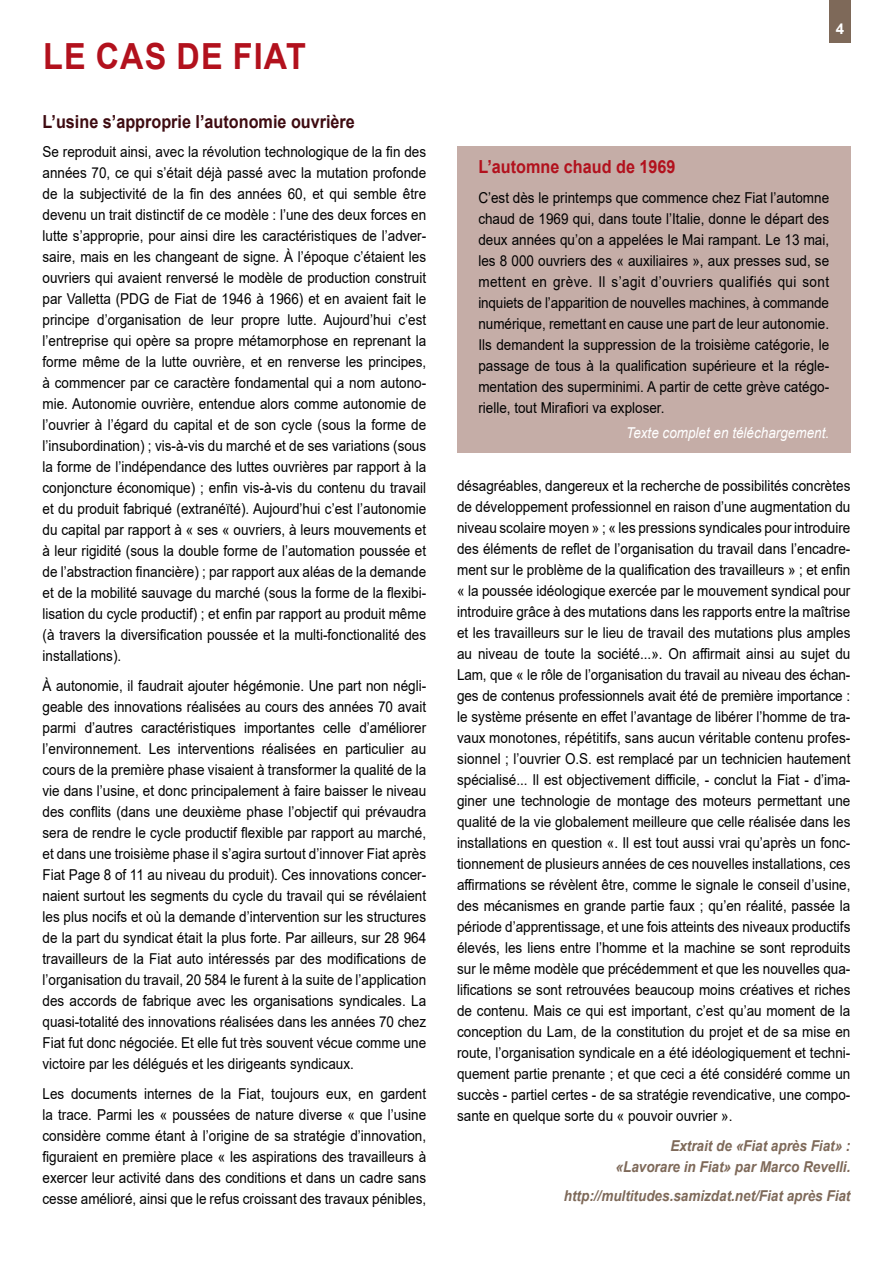
<style>
.page{position:relative;width:893px;height:1263px;background:#fff}
.page>*{position:absolute;margin:0;border:0;box-sizing:border-box;transform-origin:0 0}
.t1{font:700 36px "Arial";letter-spacing:.035em;color:#b2111d;scale:.9 1}
.t2{font:700 18px "Arial";color:#3e0b11;scale:.9 1}
.t3{font:700 18px "Arial";color:#b2111d;scale:.9 1}
.t4{font:15px/21px "Arial";color:#000;text-align:justify;scale:.9 1}
.t5{font:italic 700 15px/21px "Arial";color:#7e6959;text-align:right;scale:.9 1}
.t6{font:italic 15px "Arial";color:#fff;scale:.9 1}
.t7{font:700 15px "Arial";color:#fff}
</style>
<div class="page">
<div style="left:457px;top:146px;width:393px;height:307px;background:#c5ada7"></div>
<div style="left:829px;top:0;width:21px;height:43px;background:#7e6959"></div>
<h1 class="t1" style="left:43px;top:31px;width:293px">LE CAS DE FIAT</h1>
<p class="t2" style="left:43px;top:109px;width:349px">L’usine s’approprie l’autonomie ouvrière</p>
<p class="t4" style="left:43px;top:142px;width:428px">Se reproduit ainsi, avec la révolution technologique de la fin des années 70, ce qui s’était déjà passé avec la mutation profonde de la subjectivité de la fin des années 60, et qui semble être devenu un trait distinctif de ce modèle : l’une des deux forces en lutte s’approprie, pour ainsi dire les caractéristiques de l’adver&shy;saire, mais en les changeant de signe. À l’époque c’étaient les ouvriers qui avaient renversé le modèle de production construit par Valletta (PDG de Fiat de 1946 à 1966) et en avaient fait le principe d’organisation de leur propre lutte. Aujourd’hui c’est l’entreprise qui opère sa propre métamorphose en reprenant la forme même de la lutte ouvrière, et en renverse les principes, à commencer par ce caractère fondamental qui a nom autono&shy;mie. Autonomie ouvrière, entendue alors comme autonomie de l’ouvrier à l’égard du capital et de son cycle (sous la forme de l’insubordination) ; vis-à-vis du marché et de ses variations (sous la forme de l’indépendance des luttes ouvrières par rapport à la conjoncture économique) ; enfin vis-à-vis du contenu du travail et du produit fabriqué (extranéïté). Aujourd’hui c’est l’autonomie du capital par rapport à « ses « ouvriers, à leurs mouvements et à leur rigidité (sous la double forme de l’automation poussée et de l’abstraction financière) ; par rapport aux aléas de la demande et de la mobilité sauvage du marché (sous la forme de la flexibi&shy;lisation du cycle productif) ; et enfin par rapport au produit même (à travers la diversification poussée et la multi-fonctionalité des installations).</p>
<p class="t4" style="left:43px;top:675px;width:428px">À autonomie, il faudrait ajouter hégémonie. Une part non négli&shy;geable des innovations réalisées au cours des années 70 avait parmi d’autres caractéristiques importantes celle d’améliorer l’environnement. Les interventions réalisées en particulier au cours de la première phase visaient à transformer la qualité de la vie dans l’usine, et donc principalement à faire baisser le niveau des conflits (dans une deuxième phase l’objectif qui prévaudra sera de rendre le cycle productif flexible par rapport au marché, et dans une troisième phase il s’agira surtout d’innover Fiat après Fiat Page 8 of 11 au niveau du produit). Ces innovations concer&shy;naient surtout les segments du cycle du travail qui se révélaient les plus nocifs et où la demande d’intervention sur les structures de la part du syndicat était la plus forte. Par ailleurs, sur 28 964 travailleurs de la Fiat auto intéressés par des modifications de l’organisation du travail, 20 584 le furent à la suite de l’application des accords de fabrique avec les organisations syndicales. La quasi-totalité des innovations réalisées dans les années 70 chez Fiat fut donc négociée. Et elle fut très souvent vécue comme une victoire par les délégués et les dirigeants syndicaux.</p>
<p class="t4" style="left:43px;top:1083px;width:428px">Les documents internes de la Fiat, toujours eux, en gardent la trace. Parmi les « poussées de nature diverse « que l’usine considère comme étant à l’origine de sa stratégie d’innovation, figuraient en première place « les aspirations des travailleurs à exercer leur activité dans des conditions et dans un cadre sans cesse amélioré, ainsi que le refus croissant des travaux pénibles,</p>
<p class="t7" style="left:836px;top:18px;width:10px">4</p>
<p class="t3" style="left:478px;top:154px;width:221px">L’automne chaud de 1969</p>
<p class="t4" style="left:478px;top:187px;width:391px">C’est dès le printemps que commence chez Fiat l’automne chaud de 1969 qui, dans toute l’Italie, donne le départ des deux années qu’on a appelées le Mai rampant. Le 13 mai, les 8 000 ouvriers des « auxiliaires », aux presses sud, se mettent en grève. Il s’agit d’ouvriers qualifiés qui sont inquiets de l’apparition de nouvelles machines, à commande numérique, remettant en cause une part de leur autonomie.<br>Ils demandent la suppression de la troisième catégorie, le passage de tous à la qualification supérieure et la régle&shy;mentation des superminimi. A partir de cette grève catégo&shy;rielle, tout Mirafiori va exploser.</p>
<p class="t6" style="left:626px;top:423px;width:227px">Texte complet en téléchargement.</p>
<p class="t4" style="left:457px;top:475px;width:439px">désagréables, dangereux et la recherche de possibilités concrètes de développement professionnel en raison d’une augmentation du niveau scolaire moyen » ; « les pressions syndicales pour introduire des éléments de reflet de l’organisation du travail dans l’encadre&shy;ment sur le problème de la qualification des travailleurs » ; et enfin « la poussée idéologique exercée par le mouvement syndical pour introduire grâce à des mutations dans les rapports entre la maîtrise et les travailleurs sur le lieu de travail des mutations plus amples au niveau de toute la société...». On affirmait ainsi au sujet du Lam, que « le rôle de l’organisation du travail au niveau des échan&shy;ges de contenus professionnels avait été de première importance : le système présente en effet l’avantage de libérer l’homme de tra&shy;vaux monotones, répétitifs, sans aucun véritable contenu profes&shy;sionnel ; l’ouvrier O.S. est remplacé par un technicien hautement spécialisé... Il est objectivement difficile, - conclut la Fiat - d’ima&shy;giner une technologie de montage des moteurs permettant une qualité de la vie globalement meilleure que celle réalisée dans les installations en question «. Il est tout aussi vrai qu’après un fonc&shy;tionnement de plusieurs années de ces nouvelles installations, ces affirmations se révèlent être, comme le signale le conseil d’usine, des mécanismes en grande partie faux ; qu’en réalité, passée la période d’apprentissage, et une fois atteints des niveaux productifs élevés, les liens entre l’homme et la machine se sont reproduits sur le même modèle que précédemment et que les nouvelles qua&shy;lifications se sont retrouvées beaucoup moins créatives et riches de contenu. Mais ce qui est important, c’est qu’au moment de la conception du Lam, de la constitution du projet et de sa mise en route, l’organisation syndicale en a été idéologiquement et techni&shy;quement partie prenante ; et que ceci a été considéré comme un succès - partiel certes - de sa stratégie revendicative, une compo&shy;sante en quelque sorte du « pouvoir ouvrier ».</p>
<p class="t5" style="left:616px;top:1135px;width:262px">Extrait de «Fiat après Fiat» : «Lavorare in Fiat» par Marco Revelli.</p>
<p class="t5" style="left:564px;top:1186px;width:320px">http://multitudes.samizdat.net/Fiat après Fiat</p>
</div>
